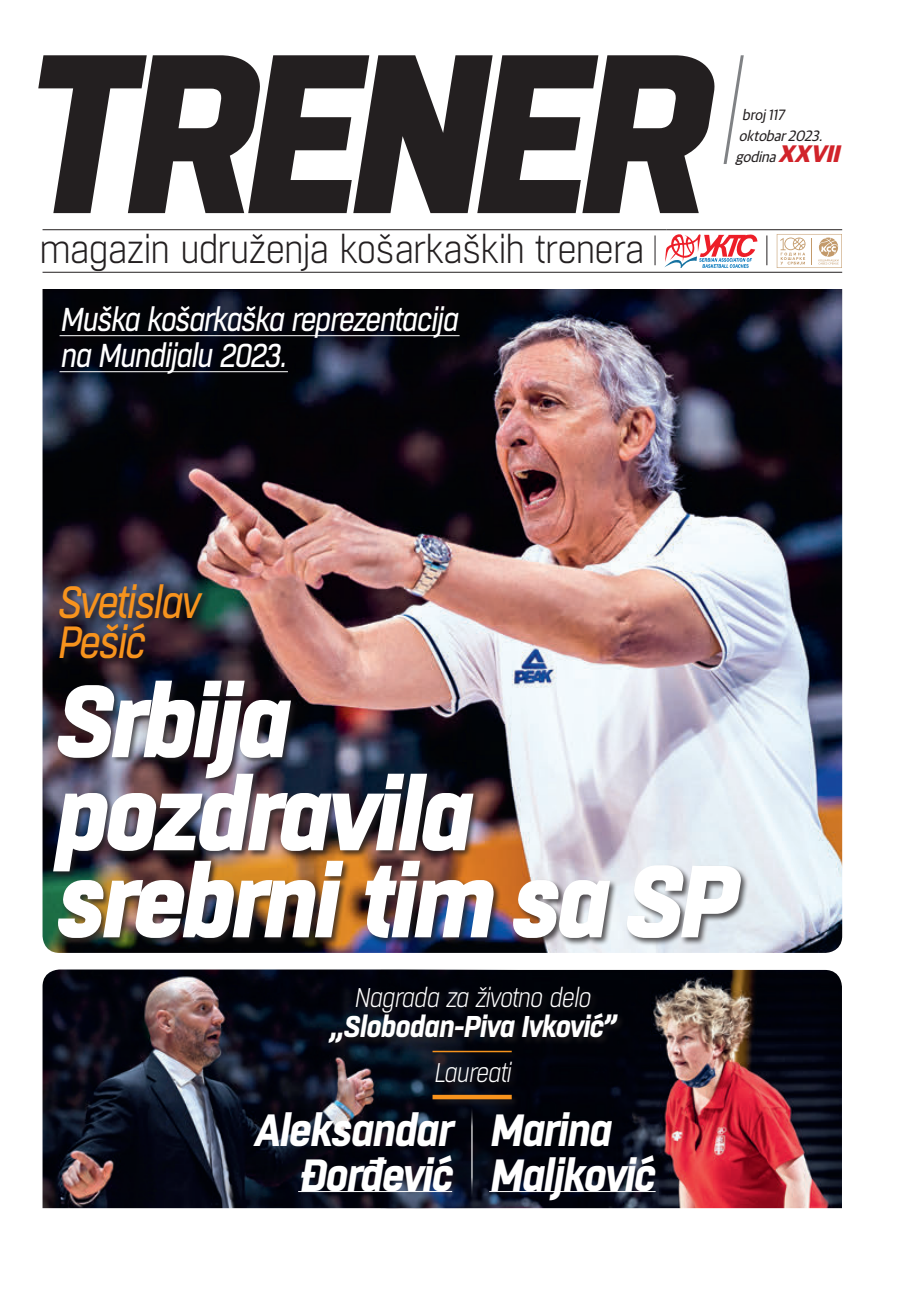
<style>
.page{position:relative;width:906px;height:1289px;background:#fff}
.page>*{position:absolute;margin:0;border:0;box-sizing:border-box;transform-origin:0 0}
.NASLOV{font:italic 800 102px/90px "Boxed";letter-spacing:-.03em;color:#fff}
.NADNASLOV{font:italic 700 45px/45px "Boxed";letter-spacing:-.03em;color:#fff}
.NADNASLOV-2{font:italic 45px/40.5px "Boxed";letter-spacing:-.06em;color:#f7931d}
.OSNOVNI_TEXT{font:300 39px "Boxed";letter-spacing:-.06em;color:#231f20;scale:.95 1}
.NADNASLOV-3{font:italic 33px "Boxed";letter-spacing:-.055em;color:#fff}
.NADNASLOV-4{font:italic 700 30px "Boxed";letter-spacing:-.03em;color:#fff}
.NADNASLOV-5{font:italic 300 27px "Boxed";letter-spacing:-.055em;color:#fff}
.ANTRFILE_TEXT{font:italic 15px/21px "Guardian Sans";color:#231f20;scale:.95 1}
.s1{font-weight:700;font-size:24px;color:#d1232a}
</style>
<div class="page">
<img style="left:525px;top:969px;width:317px;height:239px">
<img style="left:43px;top:969px;width:482px;height:239px">
<svg style="left:664px;top:234px;width:93px;height:34px"></svg>
<hr style="left:655px;top:235px;width:1px;height:30px;background:#231f20">
<hr style="left:766px;top:235px;width:1px;height:30px;background:#231f20">
<hr style="left:43px;top:229px;width:623px;height:1px;background:#231f20">
<svg style="left:38px;top:55px;width:677px;height:158px;fill:#231f20"></svg>
<svg style="left:723px;top:55px;width:21px;height:109px"></svg>
<hr style="left:666px;top:229px;width:176px;height:1px;background:#231f20">
<img style="left:43px;top:289px;width:799px;height:663px">
<hr style="left:43px;top:272px;width:799px;height:1px;background:#231f20">
<div style="left:58px;top:582px;width:152px;height:84px;background:#231f20;opacity:.75"></div>
<svg style="left:776px;top:234px;width:66px;height:34px"></svg>
<hr style="left:60px;top:335px;width:399px;height:1px;background:#fff">
<hr style="left:60px;top:371px;width:228px;height:1px;background:#fff">
<div style="left:51px;top:679px;width:698px;height:267px;background:#231f20;opacity:.75"></div>
<div style="left:431px;top:1048px;width:89px;height:59px;background:#231f20;opacity:.75"></div>
<hr style="left:432px;top:1050px;width:80px;height:2px;background:#f7931d">
<div style="left:432px;top:1094px;width:80px;height:5px;background:#f7931d"></div>
<div style="left:327px;top:985px;width:299px;height:66px;background:#231f20;opacity:.75"></div>
<hr style="left:489px;top:1191px;width:166px;height:1px;background:#fff">
<hr style="left:298px;top:1191px;width:154px;height:1px;background:#fff">
<hr style="left:471px;top:1104px;width:2px;height:94px;background:#fff">
<p class="OSNOVNI_TEXT" style="left:39px;top:225px;width:640px">magazin udruženja košarkaških trenera</p>
<p class="NADNASLOV-3" style="left:60px;top:298px;width:400px">Muška košarkaška reprezentacija</p>
<p class="NADNASLOV-3" style="left:60px;top:334px;width:228px">na Mundijalu 2023.</p>
<p class="NADNASLOV-2" style="left:56px;top:583px;width:145px">Svetislav<br>Pešić</p>
<p class="ANTRFILE_TEXT" style="left:742px;top:103px;width:49px">broj 117</p>
<p class="ANTRFILE_TEXT" style="left:735px;top:124px;width:118px">oktobar2023. godina <span class="s1">XXVII</span></p>
<p class="NASLOV" style="left:52px;top:680px;width:685px">Srbija<br>pozdravila srebrni tim sa SP</p>
<p class="NADNASLOV-5" style="left:353px;top:981px;width:239px">Nagrada za životno delo</p>
<p class="NADNASLOV-4" style="left:329px;top:1005px;width:287px">„Slobodan-Piva Ivković”</p>
<p class="NADNASLOV-5" style="left:433px;top:1056px;width:79px">Laureati</p>
<p class="NADNASLOV" style="left:252px;top:1109px;width:201px;text-align:right">Aleksandar<br>Đorđević</p>
<p class="NADNASLOV" style="left:489px;top:1109px;width:167px">Marina<br>Maljković</p>
</div>
